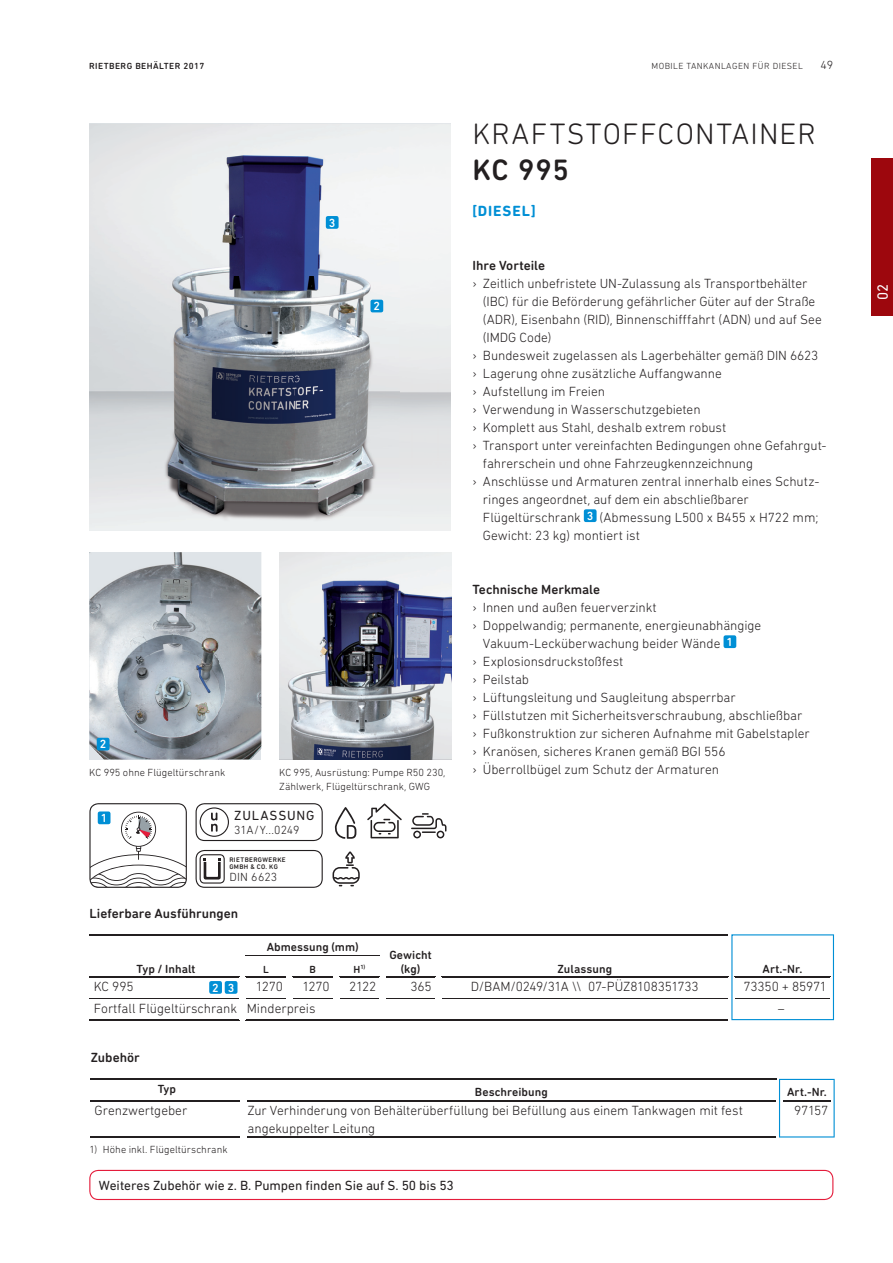
<style>
.page{position:relative;width:893px;height:1263px;background:#fff}
.page>*{position:absolute;margin:0;border:0;box-sizing:border-box;transform-origin:0 0}
.t1{font:300 30px "DIN Next Rounded LT Pro";letter-spacing:.045em;color:#231f20}
.t2{font:500 30px "DIN Next Rounded LT Pro";color:#231f20}
.t3{font:700 15px "DIN Next Rounded LT Pro";letter-spacing:.055em;color:#008fd5}
.t4{font:15px "DIN Next Rounded LT Pro";color:#fff}
.t5{font:300 13.5px/18px "DIN Next Rounded LT Pro";letter-spacing:-.005em;color:#231f20}
.t6{font:500 13.5px "DIN Next Rounded LT Pro";color:#231f20}
.t7{font:13.5px "DIN Next Rounded LT Pro";color:#231f20}
.t8{font:13.5px "DIN Next Rounded LT Pro";letter-spacing:.065em;color:#231f20}
.t9{font:500 12px "DIN Next Rounded LT Pro";letter-spacing:.005em;color:#231f20}
.t10{font:300 12px "DIN Next Rounded LT Pro";letter-spacing:.005em;color:#231f20}
.t11{font:500 12px "DIN Next Rounded LT Pro";color:#fff}
.t12{font:300 10.5px/13.5px "DIN Next Rounded LT Pro";letter-spacing:.005em;color:#231f20}
.t13{font:500 10.5px "DIN Next Rounded LT Pro";color:#231f20}
.t14{font:300 9px "DIN Next Rounded LT Pro";letter-spacing:.05em;color:#231f20}
.t15{font:500 9px "DIN Next Rounded LT Pro";letter-spacing:.05em;color:#231f20}
.t16{font:500 6.75px/6.8px "DIN Next Rounded LT Pro";letter-spacing:.055em;color:#231f20}
.t17{font:500 6.15px "DIN Next Rounded LT Pro";color:#231f20}
</style>
<div class="page">
<div style="left:872px;top:158px;width:21px;height:158px;background:#9d070d"></div>
<div style="left:584px;top:509px;width:13px;height:13px;background:#008fd5;border-radius:2px"></div>
<div style="left:723px;top:635px;width:13px;height:13px;background:#008fd5;border-radius:2px"></div>
<svg style="left:89px;top:803px;width:98px;height:85px"></svg>
<div style="left:98px;top:811px;width:12px;height:13px;background:#008fd5;border-radius:2px"></div>
<svg style="left:89px;top:552px;width:172px;height:207px"></svg>
<img style="left:89px;top:567px;width:121px;height:192px">
<img style="left:89px;top:123px;width:362px;height:408px">
<svg style="left:411px;top:813px;width:35px;height:25px"></svg>
<svg style="left:196px;top:803px;width:127px;height:38px"></svg>
<svg style="left:196px;top:850px;width:127px;height:38px"></svg>
<svg style="left:333px;top:851px;width:27px;height:35px"></svg>
<svg style="left:334px;top:807px;width:22px;height:32px"></svg>
<svg style="left:367px;top:803px;width:35px;height:35px"></svg>
<div style="left:830px;top:955px;width:6px;height:22px;background:#f4fafd"></div>
<hr style="left:89px;top:976px;width:151px;height:2px;background:#231f20">
<hr style="left:246px;top:976px;width:40px;height:2px;background:#231f20">
<hr style="left:292px;top:976px;width:41px;height:2px;background:#231f20">
<hr style="left:339px;top:976px;width:41px;height:2px;background:#231f20">
<hr style="left:386px;top:976px;width:49px;height:2px;background:#231f20">
<hr style="left:441px;top:976px;width:287px;height:2px;background:#231f20">
<div style="left:830px;top:998px;width:6px;height:21px;background:#f4fafd"></div>
<hr style="left:89px;top:1019px;width:151px;height:1px;background:#231f20">
<hr style="left:246px;top:1019px;width:482px;height:1px;background:#231f20">
<hr style="left:89px;top:998px;width:151px;height:1px;background:#231f20">
<hr style="left:246px;top:998px;width:40px;height:1px;background:#231f20">
<hr style="left:292px;top:998px;width:41px;height:1px;background:#231f20">
<hr style="left:339px;top:998px;width:41px;height:1px;background:#231f20">
<hr style="left:386px;top:998px;width:49px;height:1px;background:#231f20">
<hr style="left:441px;top:998px;width:287px;height:1px;background:#231f20">
<div style="left:830px;top:977px;width:6px;height:21px;background:#f4fafd"></div>
<hr style="left:246px;top:955px;width:134px;height:1px;background:#231f20">
<svg style="left:731px;top:934px;width:103px;height:86px"></svg>
<hr style="left:89px;top:934px;width:639px;height:1px;background:#231f20">
<div style="left:209px;top:981px;width:13px;height:13px;background:#008fd5;border-radius:2px"></div>
<div style="left:225px;top:981px;width:12px;height:13px;background:#008fd5;border-radius:2px"></div>
<div style="left:370px;top:300px;width:13px;height:12px;background:#008fd5;border-radius:2px"></div>
<div style="left:97px;top:738px;width:12px;height:12px;background:#008fd5;border-radius:2px"></div>
<div style="left:326px;top:216px;width:13px;height:13px;background:#008fd5;border-radius:2px"></div>
<img style="left:279px;top:552px;width:172px;height:207px">
<svg style="left:89px;top:1170px;width:744px;height:30px"></svg>
<hr style="left:90px;top:1100px;width:150px;height:1px;background:#231f20">
<hr style="left:246px;top:1100px;width:530px;height:1px;background:#231f20">
<hr style="left:90px;top:1079px;width:686px;height:1px;background:#231f20">
<hr style="left:90px;top:1137px;width:150px;height:1px;background:#231f20">
<hr style="left:246px;top:1137px;width:530px;height:1px;background:#231f20">
<svg style="left:779px;top:1079px;width:56px;height:58px"></svg>
<p class="t15" style="left:89px;top:60px;width:117px">RIETBERG BEHÄLTER 2017</p>
<p class="t14" style="left:652px;top:62px;width:153px">MOBILE TANKANLAGEN FÜR DIESEL</p>
<p class="t10" style="left:820px;top:60px;width:14px">49</p>
<p class="t11" style="left:100px;top:737px;width:8px">2</p>
<p class="t11" style="left:329px;top:215px;width:8px">3</p>
<p class="t11" style="left:374px;top:299px;width:8px">2</p>
<p class="t12" style="left:89px;top:767px;width:137px">KC 995 ohne Flügeltürschrank</p>
<p class="t12" style="left:279px;top:767px;width:168px">KC 995, Ausrüstung: Pumpe R50 230,<br>Zählwerk, Flügeltürschrank, GWG</p>
<p class="t11" style="left:101px;top:811px;width:8px">1</p>
<p class="t8" style="left:234px;top:808px;width:82px">ZULASSUNG</p>
<p class="t10" style="left:234px;top:826px;width:67px">31A/Y...0249</p>
<p class="t16" style="left:229px;top:856px;width:58px">RIETBERGWERKE<br>GMBH &amp; CO. KG</p>
<p class="t10" style="left:229px;top:872px;width:49px">DIN 6623</p>
<p class="t6" style="left:89px;top:905px;width:150px">Lieferbare Ausführungen</p>
<p class="t9" style="left:267px;top:940px;width:94px">Abmessung (mm)</p>
<p class="t9" style="left:389px;top:948px;width:44px">Gewicht</p>
<h1 class="t1" style="left:472px;top:123px;width:345px">KRAFTSTOFFCONTAINER</h1>
<h1 class="t2" style="left:472px;top:152px;width:98px">KC 995</h1>
<p class="t3" style="left:472px;top:202px;width:65px">[DIESEL]</p>
<p class="t6" style="left:472px;top:257px;width:74px">Ihre Vorteile</p>
<p class="t5" style="left:472px;top:276px;width:336px">› Zeitlich unbefristete UN-Zulassung als Transportbehälter</p>
<p class="t5" style="left:483px;top:294px;width:334px">(IBC) für die Beförderung gefährlicher Güter auf der Straße</p>
<p class="t5" style="left:483px;top:312px;width:340px">(ADR), Eisenbahn (RID), Binnenschifffahrt (ADN) und auf See</p>
<p class="t5" style="left:483px;top:330px;width:70px">(IMDG Code)</p>
<p class="t5" style="left:472px;top:348px;width:347px">› Bundesweit zugelassen als Lagerbehälter gemäß DIN 6623</p>
<p class="t5" style="left:472px;top:366px;width:251px">› Lagerung ohne zusätzliche Auffangwanne</p>
<p class="t5" style="left:472px;top:384px;width:134px">› Aufstellung im Freien</p>
<p class="t5" style="left:472px;top:402px;width:230px">› Verwendung in Wasserschutzgebieten</p>
<p class="t5" style="left:472px;top:420px;width:255px">› Komplett aus Stahl, deshalb extrem robust</p>
<p class="t5" style="left:472px;top:438px;width:356px">› Transport unter vereinfachten Bedingungen ohne Gefahrgut-</p>
<p class="t5" style="left:483px;top:456px;width:272px">fahrerschein und ohne Fahrzeugkennzeichnung</p>
<p class="t5" style="left:472px;top:474px;width:349px">› Anschlüsse und Armaturen zentral innerhalb eines Schutz-</p>
<p class="t5" style="left:483px;top:492px;width:267px">ringes angeordnet, auf dem ein abschließbarer</p>
<p class="t5" style="left:483px;top:510px;width:337px">Flügeltürschrank <sup>3</sup> (Abmessung L500 x B455 x H722 mm;</p>
<p class="t5" style="left:483px;top:528px;width:159px">Gewicht: 23 kg) montiert ist</p>
<p class="t6" style="left:472px;top:581px;width:129px">Technische Merkmale</p>
<p class="t5" style="left:472px;top:600px;width:186px">› Innen und außen feuerverzinkt</p>
<p class="t5" style="left:472px;top:618px;width:290px">› Doppelwandig; permanente, energieunabhängige</p>
<p class="t5" style="left:483px;top:636px;width:252px">Vakuum-Lecküberwachung beider Wände <sup>1</sup></p>
<p class="t5" style="left:472px;top:654px;width:153px">› Explosionsdruckstoßfest</p>
<p class="t5" style="left:472px;top:672px;width:58px">› Peilstab</p>
<p class="t5" style="left:472px;top:690px;width:265px">› Lüftungsleitung und Saugleitung absperrbar</p>
<p class="t5" style="left:472px;top:708px;width:331px">› Füllstutzen mit Sicherheitsverschraubung, abschließbar</p>
<p class="t5" style="left:472px;top:726px;width:339px">› Fußkonstruktion zur sicheren Aufnahme mit Gabelstapler</p>
<p class="t5" style="left:472px;top:744px;width:255px">› Kranösen, sicheres Kranen gemäß BGI 556</p>
<p class="t5" style="left:472px;top:762px;width:248px">› Überrollbügel zum Schutz der Armaturen</p>
<p class="t9" style="left:137px;top:961px;width:60px">Typ / Inhalt</p>
<p class="t13" style="left:263px;top:963px;width:7px">L</p>
<p class="t13" style="left:309px;top:963px;width:8px">B</p>
<p class="t13" style="left:354px;top:963px;width:8px">H</p>
<p class="t9" style="left:401px;top:961px;width:21px">(kg)</p>
<p class="t9" style="left:557px;top:961px;width:56px">Zulassung</p>
<p class="t17" style="left:360px;top:963px;width:6px">1)</p>
<p class="t9" style="left:762px;top:961px;width:41px">Art.-Nr.</p>
<p class="t5" style="left:94px;top:979px;width:42px">KC 995</p>
<p class="t5" style="left:256px;top:979px;width:29px">1270</p>
<p class="t5" style="left:302px;top:979px;width:29px">1270</p>
<p class="t5" style="left:349px;top:979px;width:29px">2122</p>
<p class="t5" style="left:410px;top:979px;width:23px">365</p>
<p class="t5" style="left:471px;top:979px;width:229px">D/BAM/0249/31A \\ 07-PÜZ8108351733</p>
<p class="t5" style="left:743px;top:979px;width:85px">73350 + 85971</p>
<p class="t5" style="left:94px;top:1000px;width:223px">Fortfall Flügeltürschrank Minderpreis</p>
<p class="t5" style="left:778px;top:1000px;width:8px">–</p>
<p class="t11" style="left:212px;top:980px;width:24px">2 3</p>
<p class="t6" style="left:91px;top:1049px;width:51px">Zubehör</p>
<p class="t9" style="left:158px;top:1081px;width:20px">Typ</p>
<p class="t9" style="left:475px;top:1085px;width:74px">Beschreibung</p>
<p class="t9" style="left:787px;top:1085px;width:41px">Art.-Nr.</p>
<p class="t5" style="left:95px;top:1103px;width:94px">Grenzwertgeber</p>
<p class="t5" style="left:247px;top:1103px;width:497px">Zur Verhinderung von Behälterüberfüllung bei Befüllung aus einem Tankwagen mit fest angekuppelter Leitung</p>
<p class="t5" style="left:794px;top:1103px;width:36px">97157</p>
<p class="t12" style="left:89px;top:1143px;width:140px">1) Höhe inkl. Flügeltürschrank</p>
<p class="t7" style="left:99px;top:1177px;width:356px">Weiteres Zubehör wie z. B. Pumpen finden Sie auf S. 50 bis 53</p>
<p class="t4" style="left:874px;top:300px;width:18px;rotate:-90deg">02</p>
</div>
